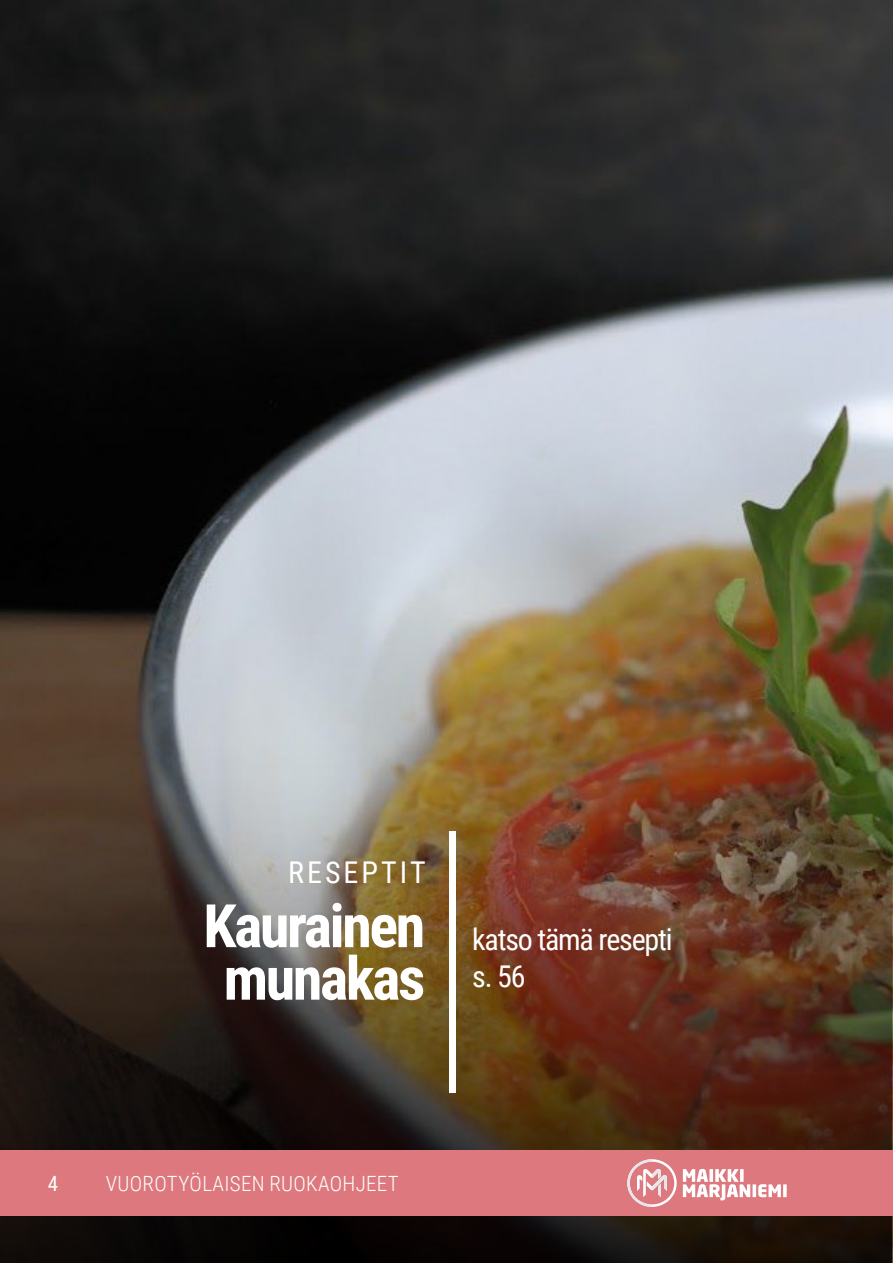
<style>
.page{position:relative;width:893px;height:1263px;background:#fff}
.page>*{position:absolute;margin:0;border:0;box-sizing:border-box;transform-origin:0 0}
.t1{font:700 60px/52.5px "Roboto Condensed";letter-spacing:-.04em;color:#fff;text-align:center}
.t2{font:30px/37.5px "Roboto Condensed";letter-spacing:-.04em;color:#fff}
.t3{font:30px "Roboto Condensed";letter-spacing:.1em;color:#fff}
.t4{font:300 21px "Roboto Condensed";letter-spacing:.015em;color:#fff}
.t5{font:21px "Roboto Condensed";color:#fff}
</style>
<div class="page">
<img style="left:0;top:0;width:893px;height:1263px">
<img style="left:0;top:744px;width:892px;height:519px">
<div style="left:450px;top:831px;width:6px;height:261px;background:#fff"></div>
<div style="left:0;top:1150px;width:893px;height:66px;background:#dd797e"></div>
<svg style="left:627px;top:1159px;width:50px;height:48px"></svg>
<svg style="left:683px;top:1169px;width:98px;height:31px"></svg>
<svg style="left:783px;top:1184px;width:4px;height:13px"></svg>
<p class="t3" style="left:288px;top:851px;width:139px">RESEPTIT</p>
<p class="t1" style="left:203px;top:897px;width:223px">Kaurainen munakas</p>
<p class="t2" style="left:472px;top:919px;width:202px">katso tämä resepti s. 56</p>
<p class="t5" style="left:48px;top:1168px;width:12px">4</p>
<p class="t4" style="left:106px;top:1168px;width:294px">VUOROTYÖLAISEN RUOKAOHJEET</p>
</div>
